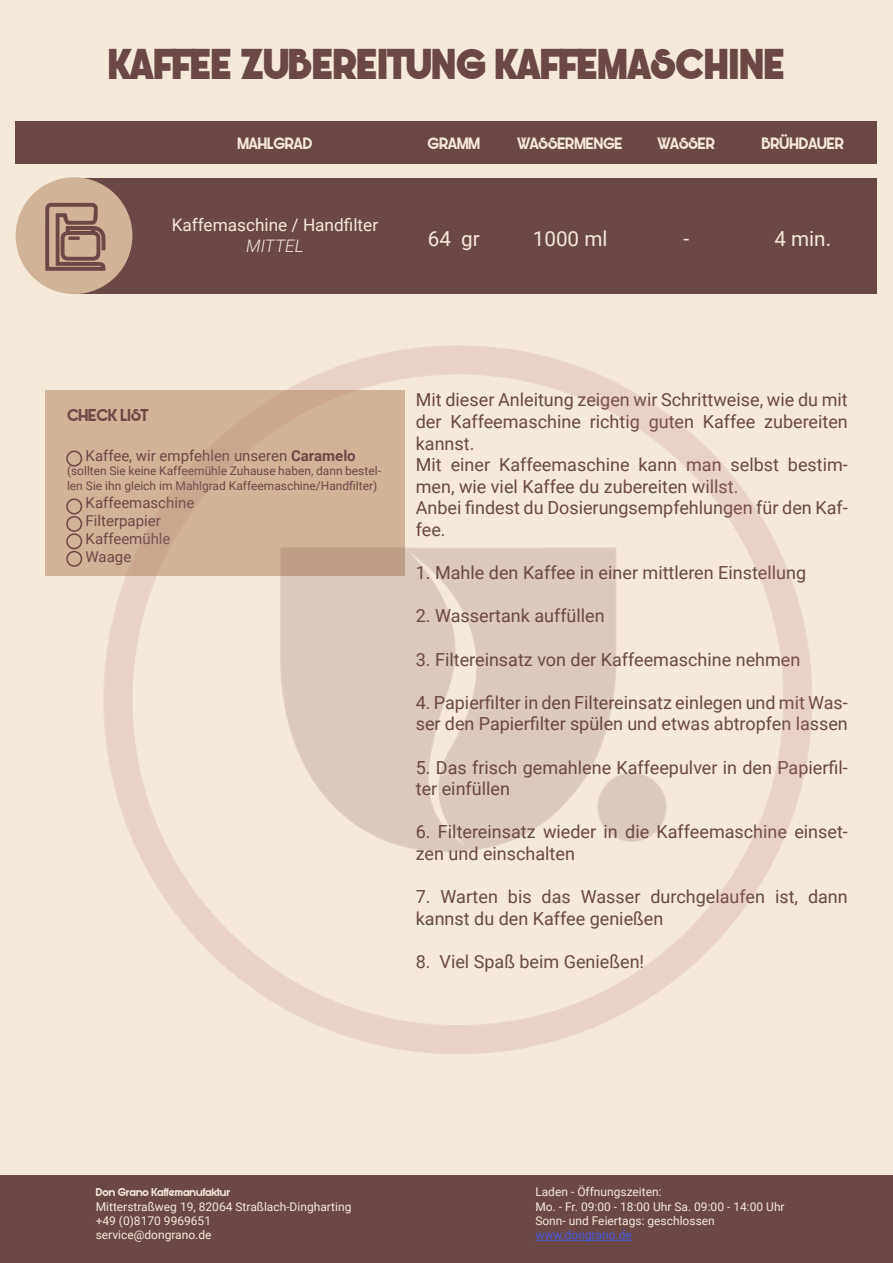
<style>
.page{position:relative;width:893px;height:1263px;background:#fff}
.page>*{position:absolute;margin:0;border:0;box-sizing:border-box;transform-origin:0 0}
.t1{font:900 45px "Bunya";color:#694846}
.t2{font:20.7px "Roboto";color:#f5e9d9}
.t3{font:18px/21.6px "Roboto";color:#694846}
.t4{font:700 18px "Bunya";color:#694846}
.t5{font:700 17.25px "Bunya";color:#f5e9d9}
.t6{font:17.25px "Roboto";color:#f5e9d9}
.t7{font:italic 300 17.25px "Roboto";color:#f5e9d9}
.t8{font:15px/18px "Roboto";color:#694846}
.t9{font:12px/14.4px "Roboto";color:#f5e9d9}
.t10{font:12px/15px "Roboto";color:#694846}
.t11{font:700 12px "Bunya";color:#f5e9d9}
.t12{font:12px "Roboto";color:#485cdb}
.s1{font-weight:700}
</style>
<div class="page">
<div style="left:0;top:0;width:893px;height:1176px;background:#f5e9d9"></div>
<div style="left:0;top:1176px;width:893px;height:87px;background:#694846"></div>
<div style="left:16px;top:121px;width:861px;height:42px;background:#694846"></div>
<div style="left:73px;top:179px;width:804px;height:115px;background:#694846"></div>
<div style="left:45px;top:390px;width:359px;height:186px;background:#d0b499"></div>
<hr style="left:535px;top:1240px;width:97px;height:1px;background:#485cdb">
<div style="left:16px;top:177px;width:116px;height:117px;background:#d0b499;border-radius:50%"></div>
<svg style="left:45px;top:163px;width:61px;height:108px"></svg>
<svg style="left:68px;top:236px;width:12px;height:4px"></svg>
<img style="left:66px;top:345px;width:746px;height:709px">
<h1 class="t1" style="left:108px;top:34px;width:677px">KAFFEE ZUBEREITUNG KAFFEMASCHINE</h1>
<p class="t5" style="left:237px;top:132px;width:77px">MAHLGRAD</p>
<p class="t6" style="left:172px;top:213px;width:208px">Kaffemaschine / Handfilter</p>
<p class="t7" style="left:246px;top:234px;width:59px">MITTEL</p>
<p class="t5" style="left:428px;top:132px;width:54px">GRAMM</p>
<p class="t2" style="left:428px;top:224px;width:54px">64 gr</p>
<p class="t5" style="left:518px;top:132px;width:106px">WASSERMENGE</p>
<p class="t2" style="left:533px;top:224px;width:76px">1000 ml</p>
<p class="t5" style="left:658px;top:132px;width:58px">WASSER</p>
<p class="t2" style="left:684px;top:224px;width:7px">-</p>
<p class="t5" style="left:762px;top:132px;width:84px">BRÜHDAUER</p>
<p class="t2" style="left:774px;top:224px;width:58px">4 min.</p>
<p class="t4" style="left:67px;top:404px;width:83px">CHECK LIST</p>
<p class="t8" style="left:86px;top:446px;width:272px">Kaffee, wir empfehlen unseren <span class="s1">Caramelo</span></p>
<p class="t10" style="left:67px;top:463px;width:315px">(sollten Sie keine Kaffeemühle Zuhause haben, dann bestel&shy;len Sie ihn gleich im Mahlgrad Kaffeemaschine/Handfilter)</p>
<p class="t8" style="left:86px;top:493px;width:110px">Kaffeemaschine<br>Filterpapier<br>Kaffeemühle<br>Waage</p>
<p class="t3" style="left:416px;top:388px;width:434px">Mit dieser Anleitung zeigen wir Schrittweise, wie du mit der Kaffeemaschine richtig guten Kaffee zubereiten kannst.<br>Mit einer Kaffeemaschine kann man selbst bestim&shy;men, wie viel Kaffee du zubereiten willst.<br>Anbei findest du Dosierungsempfehlungen für den Kaf&shy;fee.</p>
<p class="t3" style="left:416px;top:561px;width:392px">1. Mahle den Kaffee in einer mittleren Einstellung</p>
<p class="t3" style="left:416px;top:604px;width:190px">2. Wassertank auffüllen</p>
<p class="t3" style="left:416px;top:648px;width:386px">3. Filtereinsatz von der Kaffeemaschine nehmen</p>
<p class="t3" style="left:416px;top:691px;width:434px">4. Papierfilter in den Filtereinsatz einlegen und mit Was&shy;ser den Papierfilter spülen und etwas abtropfen lassen</p>
<p class="t3" style="left:416px;top:756px;width:434px">5. Das frisch gemahlene Kaffeepulver in den Papierfil&shy;ter einfüllen</p>
<p class="t3" style="left:416px;top:820px;width:434px">6. Filtereinsatz wieder in die Kaffeemaschine einset&shy;zen und einschalten</p>
<p class="t3" style="left:416px;top:885px;width:434px">7. Warten bis das Wasser durchgelaufen ist, dann kannst du den Kaffee genießen</p>
<p class="t3" style="left:416px;top:950px;width:230px">8. Viel Spaß beim Genießen!</p>
<p class="t11" style="left:96px;top:1185px;width:136px">Don Grano Kaffemanufaktur</p>
<p class="t9" style="left:96px;top:1199px;width:257px">Mitterstraßweg 19, 82064 Straßlach-Dingharting +49 (0)8170 9969651<br>service@dongrano.de</p>
<p class="t9" style="left:535px;top:1184px;width:251px">Laden - Öffnungszeiten:<br>Mo. - Fr. 09:00 - 18:00 Uhr Sa. 09:00 - 14:00 Uhr<br>Sonn- und Feiertags: geschlossen</p>
<p class="t12" style="left:535px;top:1227px;width:98px">www.dongrano.de</p>
</div>
